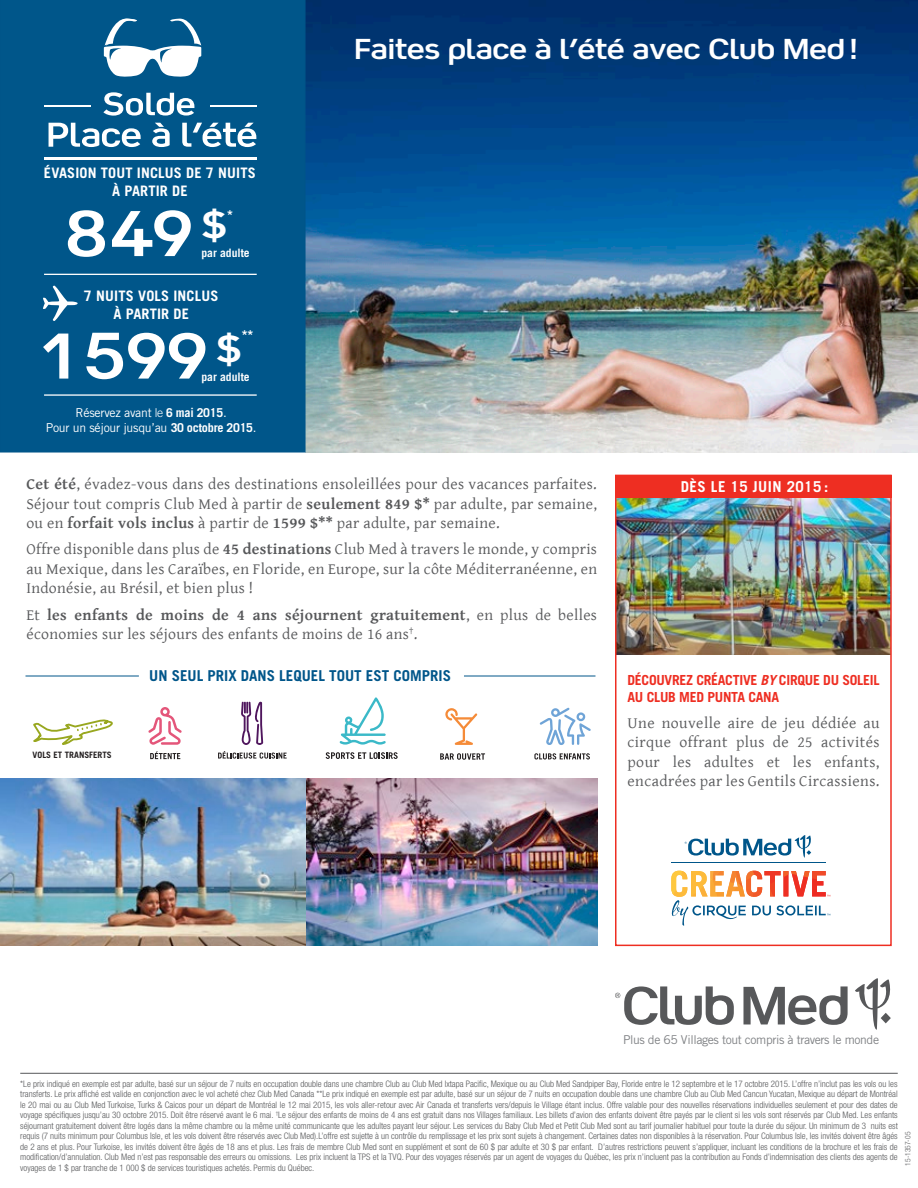
<style>
.page{position:relative;width:918px;height:1188px;background:#fff}
.page>*{position:absolute;margin:0;border:0;box-sizing:border-box;transform-origin:0 0}
.t1{font:67.05px "Happiness V";color:#fff}
.t2{font:30px "Happiness V";color:#fff}
.t3{font:15.75px/19.5px "Gentium Basic";letter-spacing:.02em;color:#57585a;text-align:justify}
.t4{font:700 15px "Trade Gothic LT Std";color:#00568a}
.t5{font:700 15px "Trade Gothic LT Std";letter-spacing:.03em;color:#fff}
.t6{font:700 14.4px/17.1px "Trade Gothic";letter-spacing:.01em;color:#fff;text-align:center}
.t7{font:700 13.8px/16.5px "Trade Gothic LT Std";letter-spacing:-.02em;color:#ee2e22}
.t8{font:800 12.45px "Avenir LT Std";color:#fff}
.t9{font:12.3px/15.1px "Trade Gothic LT Std";letter-spacing:-.02em;color:#fff;text-align:center}
.t10{font:12.15px "Trade Gothic LT Std";letter-spacing:-.03em;color:#808285}
.t11{font:700 11.55px "Trade Gothic LT Std";color:#fff}
.t12{font:300 condensed 9px/10.5px "Helvetica Neue LT Std";color:#57585a;text-align:justify}
.t13{font:700 8.85px "Trade Gothic LT Std";color:#231f20}
.t14{font:300 condensed 7.5px "Helvetica Neue LT Std";color:#57585a}
.s1{font-weight:300}
.s2{font-weight:700}
.s3{font-style:italic}
</style>
<div class="page">
<img style="left:0;top:778px;width:598px;height:167px">
<img style="left:306px;top:0;width:612px;height:453px">
<img style="left:618px;top:498px;width:271px;height:156px">
<div style="left:0;top:0;width:306px;height:453px;background:#00568a"></div>
<hr style="left:20px;top:1073px;width:878px;height:1px;background:#57585a">
<svg style="left:855px;top:978px;width:36px;height:52px"></svg>
<svg style="left:743px;top:986px;width:105px;height:39px"></svg>
<svg style="left:615px;top:986px;width:119px;height:39px"></svg>
<hr style="left:464px;top:676px;width:132px;height:1px;background:#00568a">
<hr style="left:26px;top:676px;width:113px;height:1px;background:#00568a">
<svg style="left:33px;top:719px;width:80px;height:26px"></svg>
<svg style="left:148px;top:707px;width:34px;height:38px"></svg>
<svg style="left:150px;top:751px;width:30px;height:8px"></svg>
<svg style="left:218px;top:751px;width:69px;height:8px"></svg>
<svg style="left:241px;top:702px;width:22px;height:43px"></svg>
<svg style="left:340px;top:697px;width:46px;height:48px"></svg>
<svg style="left:326px;top:752px;width:72px;height:7px"></svg>
<svg style="left:440px;top:753px;width:45px;height:7px"></svg>
<svg style="left:445px;top:708px;width:32px;height:37px"></svg>
<svg style="left:540px;top:708px;width:51px;height:37px"></svg>
<svg style="left:534px;top:753px;width:56px;height:7px"></svg>
<hr style="left:44px;top:394px;width:213px;height:2px;background:#fff">
<hr style="left:44px;top:274px;width:213px;height:1px;background:#fff">
<hr style="left:44px;top:157px;width:212px;height:2px;background:#fff">
<hr style="left:44px;top:105px;width:46px;height:2px;background:#fff">
<hr style="left:210px;top:105px;width:46px;height:2px;background:#fff">
<svg style="left:103px;top:92px;width:91px;height:24px"></svg>
<svg style="left:104px;top:19px;width:97px;height:59px"></svg>
<svg style="left:49px;top:123px;width:92px;height:24px"></svg>
<svg style="left:152px;top:123px;width:18px;height:24px"></svg>
<svg style="left:182px;top:123px;width:74px;height:24px"></svg>
<svg style="left:685px;top:835px;width:127px;height:23px"></svg>
<hr style="left:672px;top:862px;width:154px;height:1px;background:#00568a">
<svg style="left:671px;top:871px;width:159px;height:55px"></svg>
<div style="left:615px;top:475px;width:277px;height:471px;border:2px solid #ee2e22"></div>
<div style="left:615px;top:475px;width:277px;height:23px;background:#ee2e22"></div>
<svg style="left:43px;top:286px;width:35px;height:35px"></svg>
<h3 class="t6" style="left:44px;top:165px;width:213px">ÉVASION TOUT INCLUS DE 7 NUITS<br>À PARTIR DE</h3>
<h1 class="t1" style="left:64px;top:192px;width:164px">849 <sup>$</sup></h1>
<h3 class="t8" style="left:227px;top:208px;width:7px">*</h3>
<p class="t11" style="left:201px;top:246px;width:50px">par adulte</p>
<h3 class="t6" style="left:84px;top:288px;width:136px">7 NUITS VOLS INCLUS<br>À PARTIR DE</h3>
<h1 class="t1" style="left:40px;top:315px;width:204px">1 599 <sup>$</sup></h1>
<h3 class="t8" style="left:242px;top:327px;width:13px">**</h3>
<p class="t11" style="left:201px;top:370px;width:50px">par adulte</p>
<h3 class="t9" style="left:46px;top:404px;width:212px">Réservez avant <span class="s1">le</span> <span class="s2">6 mai 2015</span>.<br>Pour un séjour jusqu’au <span class="s2">30 octobre 2015</span>.</h3>
<h2 class="t2" style="left:354px;top:30px;width:505px">Faites place à l’été avec Club Med !</h2>
<p class="t3" style="left:26px;top:474px;width:572px"><span class="s2">Cet été</span>, évadez-vous dans des destinations ensoleillées pour des vacances parfaites.<br>Séjour tout compris Club Med à partir de <span class="s2">seulement 849 $*</span> par adulte, par semaine, ou en <span class="s2">forfait vols inclus</span> à partir de <span class="s2">1599 $**</span> par adulte, par semaine.</p>
<h3 class="t3" style="left:26px;top:539px;width:572px">Offre disponible dans plus de <span class="s2">45 destinations</span> Club Med à travers le monde, y compris au Mexique, dans les Caraïbes, en Floride, en Europe, sur la côte Méditerranéenne, en Indonésie, au Brésil, et bien plus !</h3>
<h3 class="t3" style="left:26px;top:604px;width:572px">Et <span class="s2">les enfants de moins de 4 ans séjournent gratuitement</span>, en plus de belles économies sur les séjours des enfants de moins de 16 ans<sup>†</sup>.</h3>
<p class="t13" style="left:33px;top:750px;width:81px">VOLS ET TRANSFERTS</p>
<h3 class="t4" style="left:149px;top:667px;width:303px">UN SEUL PRIX DANS LEQUEL TOUT EST COMPRIS</h3>
<h3 class="t5" style="left:681px;top:477px;width:149px">DÈS LE 15 JUIN 2015 :</h3>
<h3 class="t7" style="left:627px;top:672px;width:254px">DÉCOUVREZ CRÉACTIVE <span class="s3">BY</span> CIRQUE DU SOLEIL<br>AU CLUB MED PUNTA CANA</h3>
<h3 class="t3" style="left:627px;top:713px;width:254px">Une nouvelle aire de jeu dédiée au cirque offrant plus de 25 activités pour les adultes et les enfants, encadrées par les Gentils Circassiens.</h3>
<h3 class="t10" style="left:623px;top:1032px;width:258px">Plus de 65 Villages tout compris à travers le monde</h3>
<p class="t12" style="left:20px;top:1078px;width:879px">*Le prix indiqué en exemple est par adulte, basé sur un séjour de 7 nuits en occupation double dans une chambre Club au Club Med Ixtapa Pacific, Mexique ou au Club Med Sandpiper Bay, Floride entre le 12 septembre et le 17 octobre 2015. L’offre n’inclut pas les vols ou les transferts. Le prix affiché est valide en conjonction avec le vol acheté chez Club Med Canada **Le prix indiqué en exemple est par adulte, basé sur un séjour de 7 nuits en occupation double dans une chambre Club au Club Med Cancun Yucatan, Mexique au départ de Montréal le 20 mai ou au Club Med Turkoise, Turks &amp; Caicos pour un départ de Montréal le 12 mai 2015, les vols aller-retour avec Air Canada et transferts vers/depuis le Village étant inclus. Offre valable pour des nouvelles réservations individuelles seulement et pour des dates de voyage spécifiques jusqu’au 30 octobre 2015. Doit être réservé avant le 6 mai. <sup>†</sup>Le séjour des enfants de moins de 4 ans est gratuit dans nos Villages familiaux. Les billets d’avion des enfants doivent être payés par le client si les vols sont réservés par Club Med. Les enfants séjournant gratuitement doivent être logés dans la même chambre ou la même unité communicante que les adultes payant leur séjour. Les services du Baby Club Med et Petit Club Med sont au tarif journalier habituel pour toute la durée du séjour. Un minimum de 3 nuits est requis (7 nuits minimum pour Columbus Isle, et les vols doivent être réservés avec Club Med).L’offre est sujette à un contrôle du remplissage et les prix sont sujets à changement. Certaines dates non disponibles à la réservation. Pour Columbus Isle, les invités doivent être âgés de 2 ans et plus. Pour Turkoise, les invités doivent être âgés de 18 ans et plus. Les frais de membre Club Med sont en supplément et sont de 60 $ par adulte et 30 $ par enfant. D’autres restrictions peuvent s’appliquer, incluant les conditions de la brochure et les frais de modification/d’annulation. Club Med n’est pas responsable des erreurs ou omissions. Les prix incluent la TPS et la TVQ. Pour des voyages réservés par un agent de voyages du Québec, les prix n’incluent pas la contribution au Fonds d’indemnisation des clients des agents de voyages de 1 $ par tranche de 1 000 $ de services touristiques achetés. Permis du Québec.</p>
<p class="t14" style="left:904px;top:1166px;width:35px;rotate:-90deg">15-1357-05</p>
</div>
